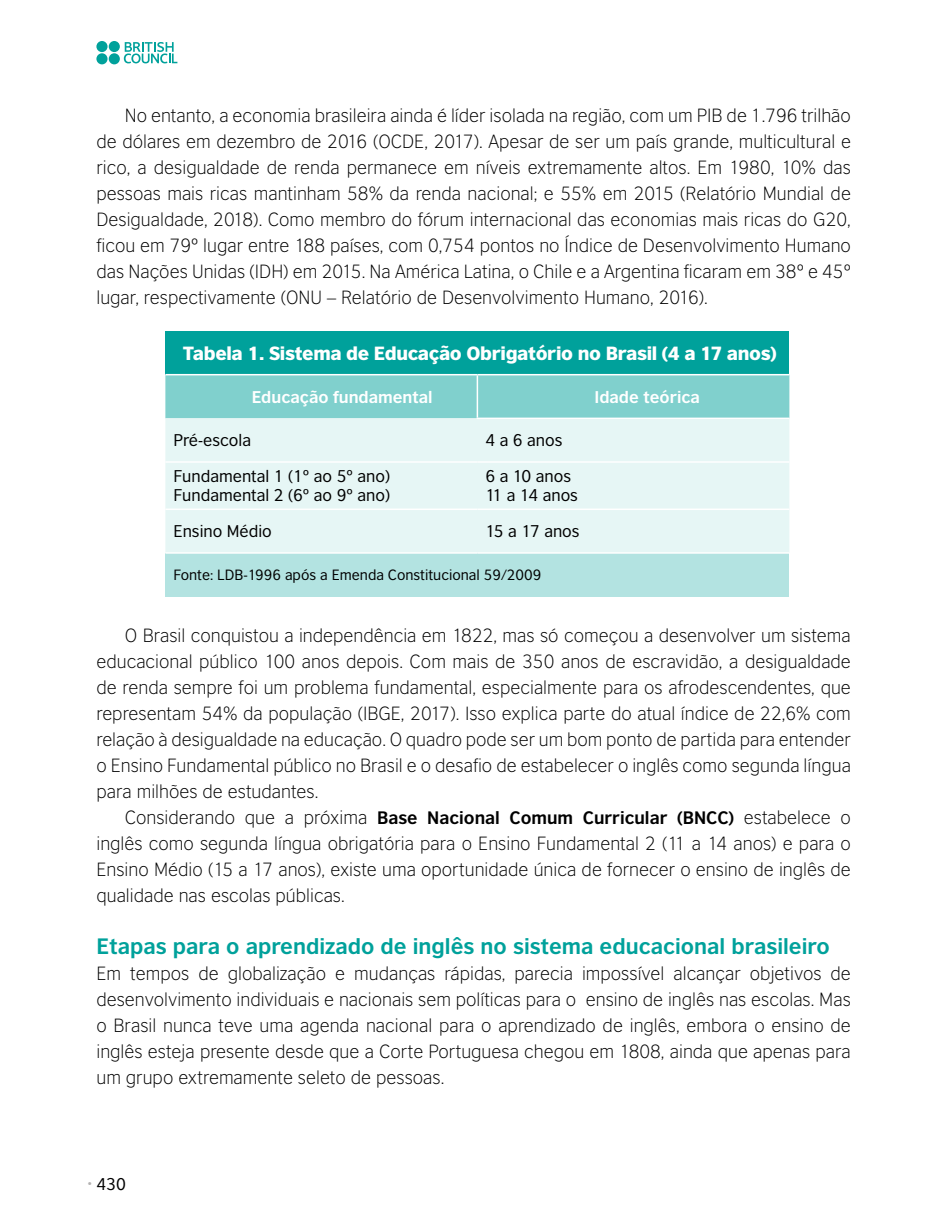
<style>
.page{position:relative;width:936px;height:1219px;background:#fff}
.page>*{position:absolute;margin:0;border:0;box-sizing:border-box;transform-origin:0 0}
.t1{font:700 21px "British Council Sans";color:#00a19b}
.t2{font:300 18px/26px "British Council Sans";color:#000;text-align:justify}
.t3{font:900 18px "British Council Sans";letter-spacing:-.02em;color:#fff}
.t4{font:16px/19.2px "British Council Sans";color:#000}
.t5{font:700 16px "British Council Sans";color:#fff}
.t6{font:14px "British Council Sans";color:#000}
.s1{font-weight:700;font-size:17px}
.s2{font-size:12px;color:#b3b2b2}
</style>
<div class="page">
<svg style="left:124px;top:42px;width:53px;height:21px"></svg>
<div style="left:109px;top:41px;width:11px;height:11px;background:#00a19b;border-radius:50%"></div>
<div style="left:96px;top:41px;width:11px;height:11px;background:#00a19b;border-radius:50%"></div>
<div style="left:109px;top:53px;width:11px;height:11px;background:#00a19b;border-radius:50%"></div>
<div style="left:96px;top:53px;width:11px;height:11px;background:#00a19b;border-radius:50%"></div>
<div style="left:165px;top:331px;width:624px;height:44px;background:#00a19b"></div>
<div style="left:165px;top:375px;width:624px;height:43px;background:#80d0cd"></div>
<div style="left:165px;top:418px;width:624px;height:134px;background:#e6f6f5"></div>
<div style="left:165px;top:553px;width:624px;height:44px;background:#b3e3e1"></div>
<hr style="left:165px;top:374px;width:312px;height:1px;background:#fff">
<hr style="left:477px;top:374px;width:312px;height:1px;background:#fff">
<hr style="left:476px;top:375px;width:2px;height:43px;background:#fff">
<hr style="left:476px;top:418px;width:313px;height:1px;background:#fff">
<hr style="left:165px;top:461px;width:312px;height:2px;background:#fff">
<hr style="left:477px;top:461px;width:312px;height:2px;background:#fff">
<hr style="left:165px;top:509px;width:312px;height:1px;background:#fff">
<hr style="left:477px;top:509px;width:312px;height:1px;background:#fff">
<hr style="left:165px;top:552px;width:312px;height:2px;background:#fff">
<hr style="left:477px;top:552px;width:312px;height:2px;background:#fff">
<p class="t2" style="left:96px;top:103px;width:756px;text-indent:28px">No entanto, a economia brasileira ainda é líder isolada na região, com um PIB de 1.796 trilhão de dólares em dezembro de 2016 (OCDE, 2017). Apesar de ser um país grande, multicultural e rico, a desigualdade de renda permanece em níveis extremamente altos. Em 1980, 10% das pessoas mais ricas mantinham 58% da renda nacional; e 55% em 2015 (Relatório Mundial de Desigualdade, 2018). Como membro do fórum internacional das economias mais ricas do G20, ficou em 79º lugar entre 188 países, com 0,754 pontos no Índice de Desenvolvimento Humano das Nações Unidas (IDH) em 2015. Na América Latina, o Chile e a Argentina ficaram em 38º e 45º lugar, respectivamente (ONU – Relatório de Desenvolvimento Humano, 2016).</p>
<p class="t3" style="left:183px;top:341px;width:595px">Tabela 1. Sistema de Educação Obrigatório no Brasil (4 a 17 anos)</p>
<p class="t5" style="left:252px;top:386px;width:182px">Educação fundamental</p>
<p class="t5" style="left:594px;top:386px;width:107px">Idade teórica</p>
<p class="t4" style="left:173px;top:430px;width:79px">Pré-escola</p>
<p class="t4" style="left:485px;top:430px;width:79px">4 a 6 anos</p>
<p class="t4" style="left:173px;top:466px;width:218px">Fundamental 1 (1º ao 5º ano)<br>Fundamental 2 (6º ao 9º ano)</p>
<p class="t4" style="left:485px;top:466px;width:94px">6 a 10 anos<br>11 a 14 anos</p>
<p class="t4" style="left:173px;top:521px;width:100px">Ensino Médio</p>
<p class="t4" style="left:485px;top:521px;width:96px">15 a 17 anos</p>
<p class="t6" style="left:173px;top:566px;width:369px">Fonte: LDB-1996 após a Emenda Constitucional 59/2009</p>
<p class="t2" style="left:96px;top:622px;width:756px;text-indent:28px">O Brasil conquistou a independência em 1822, mas só começou a desenvolver um sistema educacional público 100 anos depois. Com mais de 350 anos de escravidão, a desigualdade de renda sempre foi um problema fundamental, especialmente para os afrodescendentes, que representam 54% da população (IBGE, 2017). Isso explica parte do atual índice de 22,6% com relação à desigualdade na educação. O quadro pode ser um bom ponto de partida para entender o Ensino Fundamental público no Brasil e o desafio de estabelecer o inglês como segunda língua para milhões de estudantes.</p>
<p class="t2" style="left:96px;top:804px;width:756px;text-indent:28px">Considerando que a próxima <span class="s1">Base Nacional Comum Curricular (BNCC)</span> estabelece o inglês como segunda língua obrigatória para o Ensino Fundamental 2 (11 a 14 anos) e para o Ensino Médio (15 a 17 anos), existe uma oportunidade única de fornecer o ensino de inglês de qualidade nas escolas públicas.</p>
<p class="t1" style="left:96px;top:933px;width:734px">Etapas para o aprendizado de inglês no sistema educacional brasileiro</p>
<p class="t2" style="left:96px;top:961px;width:756px">Em tempos de globalização e mudanças rápidas, parecia impossível alcançar objetivos de desenvolvimento individuais e nacionais sem políticas para o ensino de inglês nas escolas. Mas o Brasil nunca teve uma agenda nacional para o aprendizado de inglês, embora o ensino de inglês esteja presente desde que a Corte Portuguesa chegou em 1808, ainda que apenas para um grupo extremamente seleto de pessoas.</p>
<p class="t4" style="left:87px;top:1174px;width:40px"><span class="s2">•</span> 430</p>
</div>
